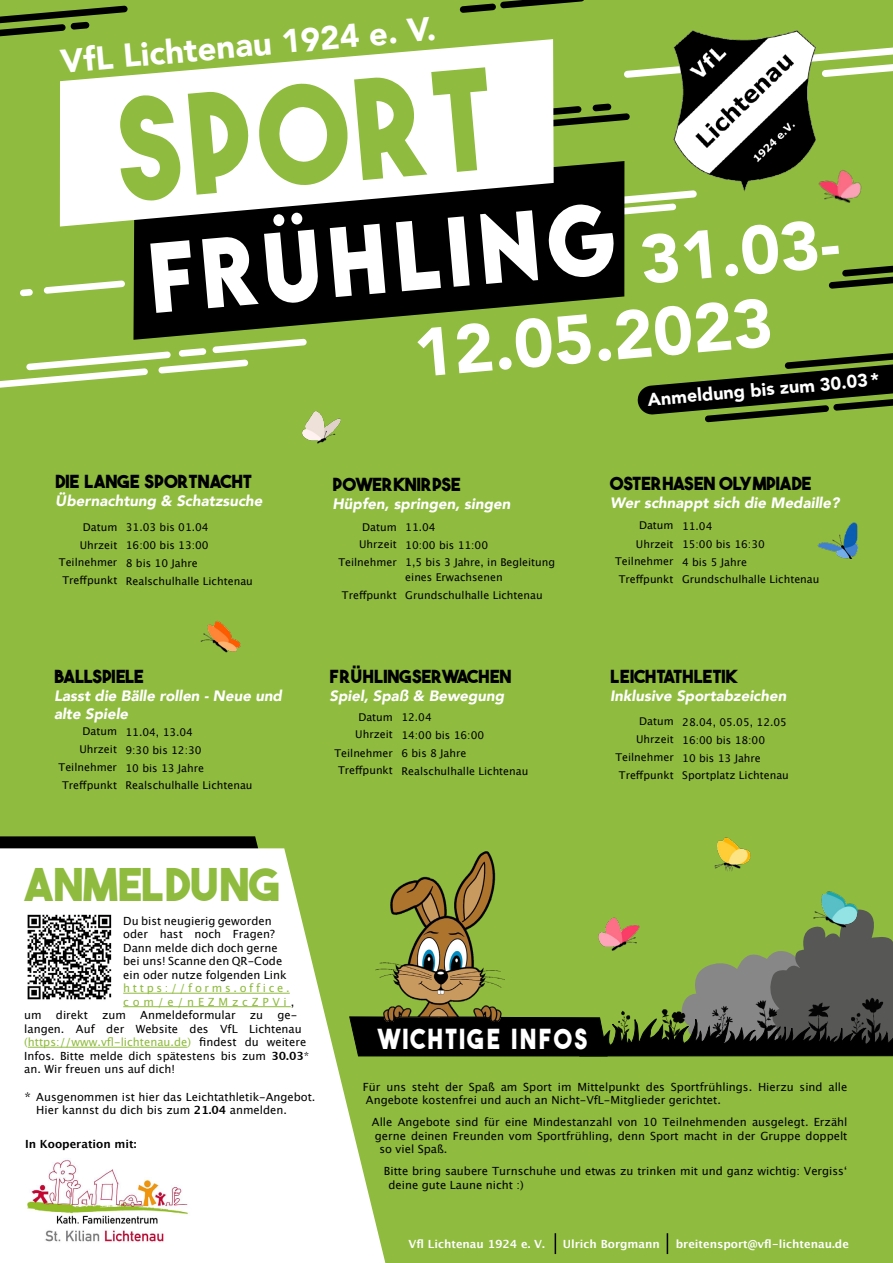
<style>
.page{position:relative;width:893px;height:1263px;background:#8fbb3e}
.page>*{position:absolute;margin:0;border:0;box-sizing:border-box;transform-origin:0 0}
.t1{font:700 138px "The Bold Font";color:#8fbb3e;scale:.87 1}
.t2{font:700 87.9px "LEMONMILK";color:#fff;scale:.87 1}
.t3{font:900 67.5px/73.3px "Avenir";color:#fff}
.t4{font:700 45px "The Bold Font";color:#8fbb3e}
.t5{font:900 33px "Avenir";color:#fff}
.t6{font:700 27.6px "The Bold Font";letter-spacing:.105em;color:#fff;scale:.87 1}
.t7{font:700 18px "The Bold Font";color:#000}
.t8{font:900 18px "Avenir";color:#fff}
.t9{font:700 18px "The Bold Font";letter-spacing:-.03em;color:#000}
.t10{font:italic 900 15px/18px "Avenir";color:#fff}
.t11{font:13.5px "Lucida Grande";color:#000}
.t12{font:11.25px/13.5px "Lucida Grande";color:#000}
.t13{font:700 11.25px "Lucida Grande";color:#fff}
.t14{font:11.25px/13.5px "Lucida Grande";letter-spacing:.24em;color:#8fbb3e}
.t15{font:700 11.25px "Lucida Grande";color:#000}
.t16{font:10.65px/17.5px "Lucida Grande";color:#000}
.s1{color:#000}
.s2{color:#8fbb3e}
.s3{font-weight:700}
</style>
<div class="page">
<svg style="left:624px;top:47px;width:269px;height:31px"></svg>
<svg style="left:460px;top:0;width:124px;height:13px"></svg>
<svg style="left:0;top:6px;width:128px;height:31px"></svg>
<svg style="left:829px;top:265px;width:64px;height:24px"></svg>
<img style="left:664px;top:31px;width:161px;height:160px">
<svg style="left:44px;top:280px;width:81px;height:14px"></svg>
<svg style="left:0;top:340px;width:307px;height:48px"></svg>
<svg style="left:624px;top:190px;width:73px;height:28px"></svg>
<svg style="left:554px;top:103px;width:76px;height:24px"></svg>
<svg style="left:20px;top:289px;width:13px;height:7px"></svg>
<svg style="left:0;top:836px;width:258px;height:12px;background:#050602"></svg>
<svg style="left:0;top:848px;width:385px;height:415px;background:#f3f7ea"></svg>
<img style="left:25px;top:1154px;width:168px;height:90px">
<img style="left:200px;top:621px;width:41px;height:32px">
<img style="left:817px;top:522px;width:41px;height:36px">
<img style="left:302px;top:411px;width:39px;height:33px">
<img style="left:810px;top:166px;width:52px;height:37px">
<img style="left:714px;top:837px;width:37px;height:35px">
<img style="left:821px;top:892px;width:35px;height:14px">
<svg style="left:349px;top:906px;width:544px;height:192px"></svg>
<img style="left:373px;top:851px;width:135px;height:174px">
<svg style="left:133px;top:161px;width:491px;height:179px;fill:#000"></svg>
<svg style="left:60px;top:39px;width:494px;height:188px;background:#d4d9ca"></svg>
<hr style="left:123px;top:993px;width:167px;height:1px;background:#8fbb3e">
<hr style="left:123px;top:1006px;width:168px;height:1px;background:#8fbb3e">
<hr style="left:28px;top:1047px;width:159px;height:1px;background:#8fbb3e">
<img style="left:24px;top:913px;width:91px;height:88px">
<svg style="left:555px;top:1233px;width:1px;height:21px"></svg>
<svg style="left:667px;top:1233px;width:1px;height:21px"></svg>
<svg style="left:638px;top:353px;width:255px;height:69px"></svg>
<h3 class="t5" style="left:58px;top:33px;width:378px;rotate:-5deg">VfL Lichtenau 1924 e. V.</h3>
<h1 class="t1" style="left:109px;top:65px;width:434px;rotate:-5deg">SPORT</h1>
<h2 class="t2" style="left:143px;top:219px;width:541px;rotate:-5deg">FrÜhling</h2>
<h3 class="t3" style="left:404px;top:242px;width:435px;text-indent:234px;rotate:-5deg">31.03-<br>12.05.2023</h3>
<h3 class="t8" style="left:646px;top:384px;width:234px;rotate:-5deg">Anmeldung bis zum 30.03 *</h3>
<h3 class="t7" style="left:55px;top:471px;width:198px">DIE LANGE SPORTNACHT</h3>
<h3 class="t10" style="left:55px;top:492px;width:209px">Übernachtung &amp; Schatzsuche</h3>
<p class="t16" style="left:83px;top:518px;width:127px">Datum 31.03 bis 01.04</p>
<p class="t16" style="left:80px;top:536px;width:130px">Uhrzeit 16:00 bis 13:00</p>
<p class="t16" style="left:59px;top:554px;width:140px">Teilnehmer 8 bis 10 Jahre</p>
<p class="t16" style="left:62px;top:572px;width:192px">Treffpunkt Realschulhalle Lichtenau</p>
<h3 class="t9" style="left:54px;top:665px;width:92px">BALLSPIELE</h3>
<h3 class="t10" style="left:54px;top:686px;width:230px">Lasst die Bälle rollen - Neue und alte Spiele</h3>
<p class="t16" style="left:82px;top:723px;width:112px">Datum 11.04, 13.04</p>
<p class="t16" style="left:79px;top:741px;width:124px">Uhrzeit 9:30 bis 12:30</p>
<p class="t16" style="left:59px;top:759px;width:147px">Teilnehmer 10 bis 13 Jahre</p>
<p class="t16" style="left:62px;top:777px;width:192px">Treffpunkt Realschulhalle Lichtenau</p>
<h3 class="t7" style="left:333px;top:473px;width:130px">POWERKNIRPSE</h3>
<h3 class="t10" style="left:333px;top:494px;width:179px">Hüpfen, springen, singen</h3>
<p class="t16" style="left:362px;top:518px;width:75px">Datum 11.04</p>
<p class="t16" style="left:359px;top:536px;width:130px">Uhrzeit 10:00 bis 11:00</p>
<p class="t16" style="left:338px;top:554px;width:218px">Teilnehmer 1,5 bis 3 Jahre, in Begleitung</p>
<p class="t16" style="left:342px;top:569px;width:202px;text-indent:63px">eines Erwachsenen<br>Treffpunkt Grundschulhalle Lichtenau</p>
<h3 class="t7" style="left:330px;top:665px;width:183px">FRÜHLINGSERWACHEN</h3>
<h3 class="t10" style="left:330px;top:686px;width:176px">Spiel, Spaß &amp; Bewegung</h3>
<p class="t16" style="left:358px;top:709px;width:75px">Datum 12.04</p>
<p class="t16" style="left:355px;top:727px;width:130px">Uhrzeit 14:00 bis 16:00</p>
<p class="t16" style="left:334px;top:744px;width:134px">Teilnehmer 6 bis 8 Jahre</p>
<p class="t16" style="left:338px;top:762px;width:192px">Treffpunkt Realschulhalle Lichtenau</p>
<h3 class="t7" style="left:610px;top:472px;width:203px">OSTERHASEN OLYMPIADE</h3>
<h3 class="t10" style="left:610px;top:493px;width:231px">Wer schnappt sich die Medaille?</h3>
<p class="t16" style="left:639px;top:517px;width:75px">Datum 11.04</p>
<p class="t16" style="left:636px;top:535px;width:130px">Uhrzeit 15:00 bis 16:30</p>
<p class="t16" style="left:615px;top:553px;width:134px">Teilnehmer 4 bis 5 Jahre</p>
<p class="t16" style="left:619px;top:571px;width:202px">Treffpunkt Grundschulhalle Lichtenau</p>
<h3 class="t7" style="left:610px;top:665px;width:129px">LEICHTATHLETIK</h3>
<h3 class="t10" style="left:610px;top:687px;width:178px">Inklusive Sportabzeichen</h3>
<p class="t16" style="left:639px;top:713px;width:149px">Datum 28.04, 05.05, 12.05</p>
<p class="t16" style="left:636px;top:731px;width:130px">Uhrzeit 16:00 bis 18:00</p>
<p class="t16" style="left:615px;top:749px;width:147px">Teilnehmer 10 bis 13 Jahre</p>
<p class="t16" style="left:619px;top:767px;width:171px">Treffpunkt Sportplatz Lichtenau</p>
<h3 class="t4" style="left:24px;top:857px;width:258px">ANMELDUNG</h3>
<p class="t12" style="left:123px;top:914px;width:165px">Du bist neugierig geworden oder hast noch Fragen?<br>Dann melde dich doch gerne bei uns! Scanne den QR-Code ein oder nutze folgenden Link</p>
<p class="t14" style="left:123px;top:981px;width:173px">https://forms.office. com/e/nEZMzcZPVi<span class="s1">,</span></p>
<p class="t12" style="left:24px;top:1008px;width:19px">um</p>
<p class="t12" style="left:56px;top:1008px;width:33px">direkt</p>
<p class="t12" style="left:102px;top:1008px;width:25px">zum</p>
<p class="t12" style="left:140px;top:1008px;width:97px">Anmeldeformular</p>
<p class="t12" style="left:250px;top:1008px;width:15px">zu</p>
<p class="t12" style="left:24px;top:1008px;width:287px;text-indent:253px">ge&shy;langen. Auf der Website des VfL Lichtenau <span class="s2">(https://www.vfl-lichtenau.de)</span> findest du weitere Infos. Bitte melde dich spätestens bis zum <span class="s3">30.03</span>* an. Wir freuen uns auf dich!</p>
<p class="t12" style="left:36px;top:1090px;width:281px">Ausgenommen ist hier das Leichtathletik-Angebot.<br>Hier kannst du dich bis zum <span class="s3">21.04</span> anmelden.</p>
<p class="t11" style="left:25px;top:1089px;width:8px">*</p>
<p class="t15" style="left:25px;top:1135px;width:113px">In Kooperation mit:</p>
<h3 class="t6" style="left:378px;top:1022px;width:242px">WICHTIGE INFOS</h3>
<p class="t12" style="left:363px;top:1080px;width:486px">Für uns steht der Spaß am Sport im Mittelpunkt des Sportfrühlings. Hierzu sind alle<br>Angebote kostenfrei und auch an Nicht-VfL-Mitglieder gerichtet.</p>
<p class="t12" style="left:372px;top:1115px;width:477px">Alle Angebote sind für eine Mindestanzahl von 10 Teilnehmenden ausgelegt. Erzähl</p>
<p class="t12" style="left:375px;top:1129px;width:474px">gerne deinen Freunden vom Sportfrühling, denn Sport macht in der Gruppe doppelt</p>
<p class="t12" style="left:379px;top:1142px;width:69px">so viel Spaß.</p>
<p class="t12" style="left:388px;top:1164px;width:461px;text-indent:-4px">Bitte bring saubere Turnschuhe und etwas zu trinken mit und ganz wichtig: Vergiss‘ deine gute Laune nicht :)</p>
<p class="t13" style="left:409px;top:1235px;width:138px">Vfl Lichtenau 1924 e. V.</p>
<p class="t13" style="left:563px;top:1235px;width:98px">Ulrich Borgmann</p>
<p class="t13" style="left:676px;top:1235px;width:175px">breitensport@vfl-lichtenau.de</p>
</div>
